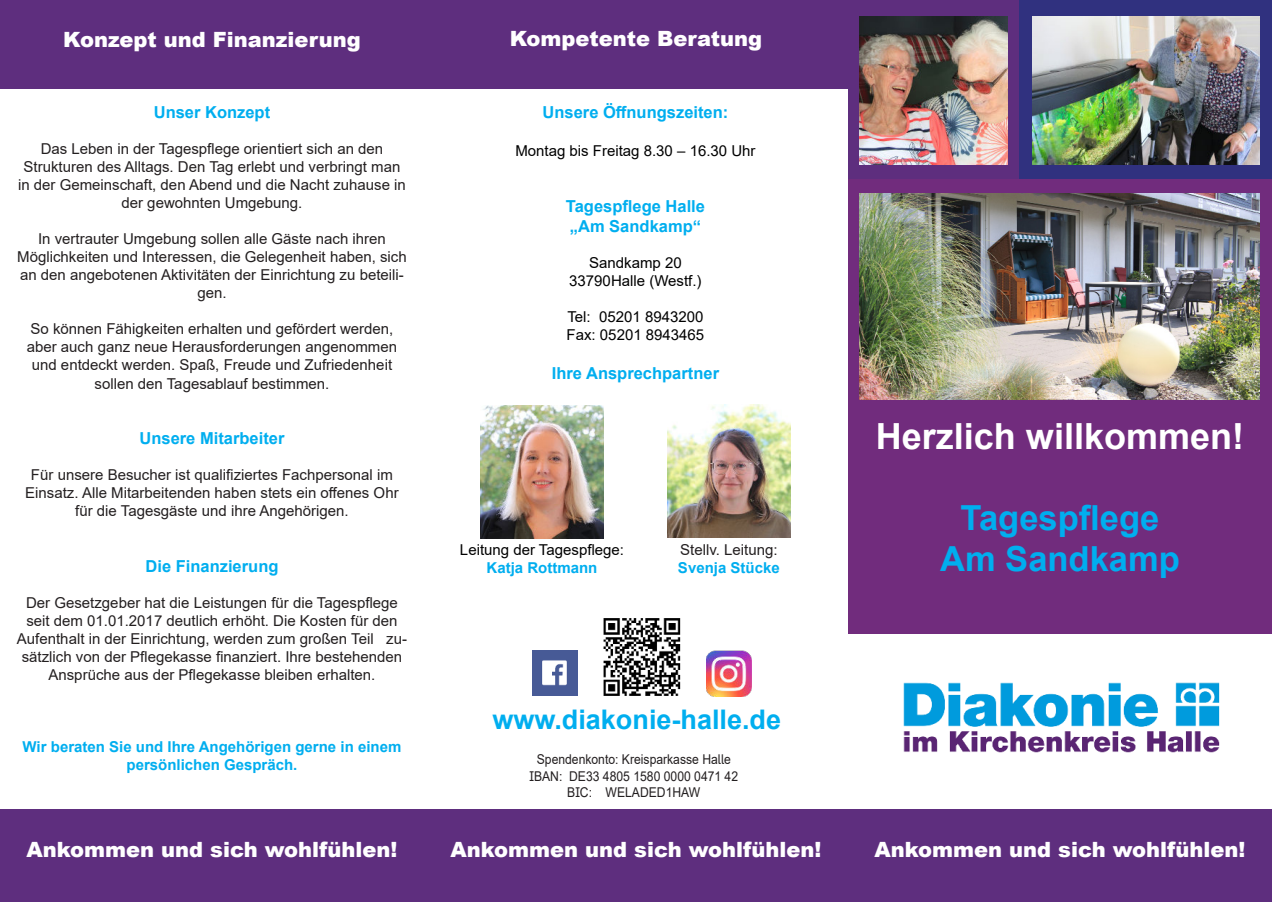
<style>
.page{position:relative;width:1272px;height:902px;background:#fff}
.page>*{position:absolute;margin:0;border:0;box-sizing:border-box;transform-origin:0 0}
.t1{font:700 36px "Arial";color:#fff}
.t2{font:700 34.5px/41.4px "Arial";color:#00aeef;text-align:center}
.t3{font:700 27px "Arial";color:#00aeef}
.t4{font:900 21px "Arial";color:#fff}
.t5{font:700 16.5px/19.8px "Arial";color:#00aeef}
.t6{font:15px/18px "Arial";color:#231f20;text-align:center}
.t7{font:15px/18px "Arial";color:#000;text-align:center}
.t8{font:700 15px/18px "Arial";color:#00aeef;text-align:center}
.t9{font:13.5px/16.2px "Arial";color:#231f20;text-align:center;scale:.9 1}
</style>
<div class="page">
<div style="left:0;top:0;width:1271px;height:88px;background:#5e2e7e"></div>
<img style="left:848px;top:633px;width:423px;height:120px">
<div style="left:0;top:809px;width:1271px;height:92px;background:#5e2e7e"></div>
<div style="left:848px;top:60px;width:423px;height:568px;background:#5e2e7e"></div>
<div style="left:1019px;top:0;width:252px;height:428px;background:#30317f"></div>
<img style="left:1032px;top:17px;width:227px;height:147px">
<img style="left:481px;top:405px;width:122px;height:133px">
<img style="left:667px;top:404px;width:123px;height:133px">
<div style="left:848px;top:179px;width:423px;height:454px;background:#712c7d"></div>
<img style="left:859px;top:17px;width:148px;height:148px">
<img style="left:859px;top:193px;width:400px;height:206px">
<img style="left:706px;top:650px;width:45px;height:46px">
<img style="left:532px;top:650px;width:45px;height:45px">
<img style="left:603px;top:618px;width:78px;height:78px">
<h3 class="t4" style="left:63px;top:32px;width:299px">Konzept und Finanzierung</h3>
<h3 class="t4" style="left:509px;top:31px;width:254px">Kompetente Beratung</h3>
<p class="t5" style="left:154px;top:104px;width:118px">Unser Konzept</p>
<p class="t6" style="left:18px;top:140px;width:389px">Das Leben in der Tagespflege orientiert sich an den Strukturen des Alltags. Den Tag erlebt und verbringt man in der Gemeinschaft, den Abend und die Nacht zuhause in der gewohnten Umgebung.</p>
<p class="t6" style="left:17px;top:230px;width:391px">In vertrauter Umgebung sollen alle Gäste nach ihren Möglichkeiten und Interessen, die Gelegenheit haben, sich an den angebotenen Aktivitäten der Einrichtung zu beteili&shy;gen.</p>
<p class="t6" style="left:27px;top:320px;width:372px">So können Fähigkeiten erhalten und gefördert werden, aber auch ganz neue Herausforderungen angenommen und entdeckt werden. Spaß, Freude und Zufriedenheit sollen den Tagesablauf bestimmen.</p>
<p class="t5" style="left:139px;top:430px;width:146px">Unsere Mitarbeiter</p>
<p class="t6" style="left:25px;top:466px;width:375px">Für unsere Besucher ist qualifiziertes Fachpersonal im<br>Einsatz. Alle Mitarbeitenden haben stets ein offenes Ohr für die Tagesgäste und ihre Angehörigen.</p>
<p class="t5" style="left:145px;top:558px;width:134px">Die Finanzierung</p>
<p class="t6" style="left:17px;top:593px;width:391px">Der Gesetzgeber hat die Leistungen für die Tagespflege seit dem 01.01.2017 deutlich erhöht. Die Kosten für den Aufenthalt in der Einrichtung, werden zum großen Teil zu&shy;sätzlich von der Pflegekasse finanziert. Ihre bestehenden Ansprüche aus der Pflegekasse bleiben erhalten.</p>
<p class="t8" style="left:23px;top:739px;width:380px">Wir beraten Sie und Ihre Angehörigen gerne in einem persönlichen Gespräch.</p>
<h3 class="t4" style="left:26px;top:841px;width:372px">Ankommen und sich wohlfühlen!</h3>
<p class="t5" style="left:542px;top:103px;width:187px">Unsere Öffnungszeiten:</p>
<p class="t7" style="left:515px;top:142px;width:242px">Montag bis Freitag 8.30 – 16.30 Uhr</p>
<p class="t5" style="left:566px;top:196px;width:141px">Tagespflege Halle „Am Sandkamp“</p>
<p class="t7" style="left:569px;top:253px;width:134px">Sandkamp 20<br>33790Halle (Westf.)</p>
<p class="t7" style="left:566px;top:307px;width:139px;text-align:left">Tel: 05201 8943200<br>Fax: 05201 8943465</p>
<p class="t5" style="left:552px;top:365px;width:169px">Ihre Ansprechpartner</p>
<p class="t7" style="left:460px;top:541px;width:166px">Leitung der Tagespflege:</p>
<p class="t8" style="left:486px;top:560px;width:112px">Katja Rottmann</p>
<p class="t6" style="left:680px;top:541px;width:99px">Stellv. Leitung:</p>
<p class="t8" style="left:678px;top:560px;width:103px">Svenja Stücke</p>
<h3 class="t3" style="left:492px;top:709px;width:290px">www.diakonie-halle.de</h3>
<p class="t9" style="left:529px;top:751px;width:233px">Spendenkonto: Kreisparkasse Halle<br>IBAN: DE33 4805 1580 0000 0471 42<br>BIC: WELADED1HAW</p>
<h1 class="t1" style="left:875px;top:411px;width:370px">Herzlich willkommen!</h1>
<h2 class="t2" style="left:940px;top:497px;width:241px">Tagespflege<br>Am Sandkamp</h2>
<h3 class="t4" style="left:450px;top:841px;width:372px">Ankommen und sich wohlfühlen!</h3>
<h3 class="t4" style="left:874px;top:841px;width:372px">Ankommen und sich wohlfühlen!</h3>
</div>
